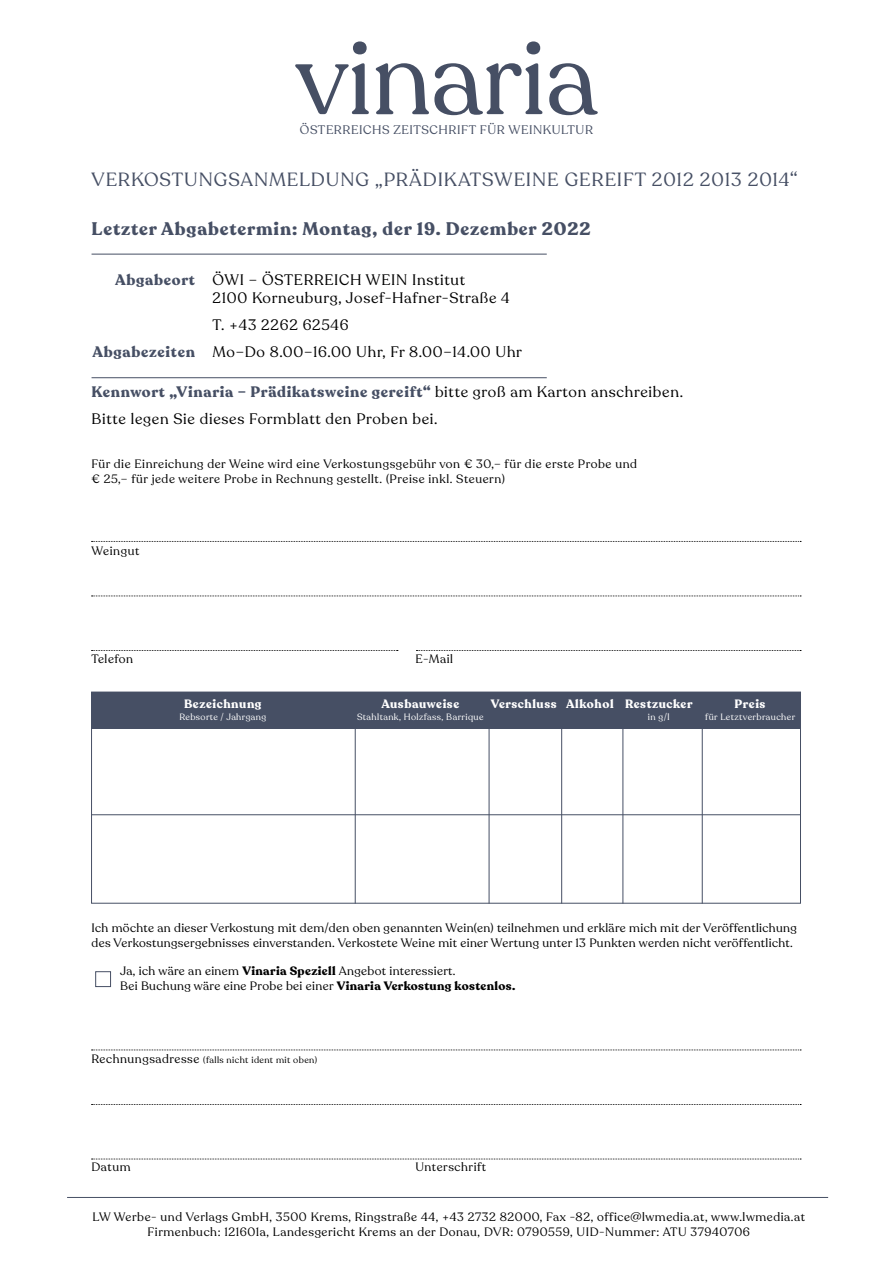
<style>
.page{position:relative;width:893px;height:1263px;background:#fff}
.page>*{position:absolute;margin:0;border:0;box-sizing:border-box;transform-origin:0 0}
.t1{font:18.9px "Recoleta";letter-spacing:.05em;color:#464f64}
.t2{font:700 18px "Recoleta";letter-spacing:.05em;color:#464f64}
.t3{font:15px/27px "Recoleta";letter-spacing:.05em;color:#000}
.t4{font:700 15px "Recoleta";letter-spacing:.05em;color:#464f64}
.t5{font:12.3px "Recoleta";letter-spacing:.05em;color:#464f64}
.t6{font:12px/15px "Recoleta";letter-spacing:.035em;color:#000}
.t7{font:700 12px "Recoleta";letter-spacing:.05em;color:#fff}
.t8{font:9px "Recoleta";letter-spacing:.05em;color:#fff}
.t9{font:9px "Recoleta";letter-spacing:.05em;color:#000}
.s1{font-weight:700;color:#464f64}
.s2{font-weight:700}
.s3{font-size:12px}
</style>
<div class="page">
<hr style="left:92px;top:254px;width:455px;height:1px;background:#464f64">
<hr style="left:92px;top:377px;width:455px;height:1px;background:#464f64">
<svg style="left:92px;top:541px;width:709px;height:1px"></svg>
<svg style="left:92px;top:1049px;width:709px;height:1px"></svg>
<svg style="left:92px;top:596px;width:709px;height:1px"></svg>
<svg style="left:92px;top:1104px;width:709px;height:1px"></svg>
<svg style="left:92px;top:650px;width:306px;height:1px"></svg>
<svg style="left:416px;top:650px;width:385px;height:1px"></svg>
<svg style="left:92px;top:1158px;width:709px;height:1px"></svg>
<hr style="left:67px;top:1197px;width:761px;height:1px;background:#464f64">
<div style="left:91px;top:692px;width:709px;height:36px;background:#464f64"></div>
<div style="left:91px;top:692px;width:710px;height:211px;border:1px solid #464f64"></div>
<hr style="left:355px;top:723px;width:1px;height:180px;background:#464f64">
<hr style="left:561px;top:723px;width:1px;height:180px;background:#464f64">
<hr style="left:489px;top:723px;width:1px;height:180px;background:#464f64">
<hr style="left:622px;top:723px;width:1px;height:180px;background:#464f64">
<hr style="left:702px;top:723px;width:1px;height:180px;background:#464f64">
<hr style="left:92px;top:814px;width:709px;height:1px;background:#464f64">
<svg style="left:295px;top:41px;width:303px;height:74px"></svg>
<div style="left:95px;top:971px;width:16px;height:16px;border:1px solid #464f64"></div>
<p class="t5" style="left:300px;top:122px;width:295px">ÖSTERREICHS ZEITSCHRIFT FÜR WEINKULTUR</p>
<h1 class="t1" style="left:92px;top:168px;width:708px">VERKOSTUNGSANMELDUNG „PRÄDIKATSWEINE GEREIFT 2012 2013 2014“</h1>
<h2 class="t2" style="left:92px;top:217px;width:501px">Letzter Abgabetermin: Montag, der 19. Dezember 2022</h2>
<p class="t4" style="left:115px;top:270px;width:81px">Abgabeort</p>
<p class="t4" style="left:92px;top:342px;width:104px">Abgabezeiten</p>
<p class="t3" style="left:212px;top:271px;width:299px;line-height:18px">ÖWI – ÖSTERREICH WEIN Institut<br>2100 Korneuburg, Josef-Hafner-Straße 4</p>
<p class="t3" style="left:212px;top:312px;width:311px">T. +43 2262 62546<br>Mo–Do 8.00–16.00 Uhr, Fr 8.00–14.00 Uhr</p>
<p class="t3" style="left:92px;top:378px;width:593px"><span class="s1">Kennwort „Vinaria – Prädikatsweine gereift“</span> bitte groß am Karton anschreiben.<br>Bitte legen Sie dieses Formblatt den Proben bei.</p>
<p class="t6" style="left:92px;top:456px;width:547px">Für die Einreichung der Weine wird eine Verkostungsgebühr von € 30,– für die erste Probe und € 25,– für jede weitere Probe in Rechnung gestellt. (Preise inkl. Steuern)</p>
<p class="t6" style="left:92px;top:543px;width:49px">Weingut</p>
<p class="t6" style="left:92px;top:651px;width:43px">Telefon</p>
<p class="t6" style="left:416px;top:651px;width:39px">E-Mail</p>
<p class="t7" style="left:184px;top:696px;width:79px">Bezeichnung</p>
<p class="t8" style="left:179px;top:711px;width:88px">Rebsorte / Jahrgang</p>
<p class="t7" style="left:491px;top:696px;width:203px">Verschluss Alkohol Restzucker</p>
<p class="t8" style="left:648px;top:711px;width:23px">in g/l</p>
<p class="t7" style="left:381px;top:696px;width:79px">Ausbauweise</p>
<p class="t8" style="left:357px;top:711px;width:128px">Stahltank, Holzfass, Barrique</p>
<p class="t7" style="left:735px;top:696px;width:32px">Preis</p>
<p class="t8" style="left:705px;top:711px;width:92px">für Letztverbraucher</p>
<p class="t6" style="left:92px;top:920px;width:707px">Ich möchte an dieser Verkostung mit dem/den oben genannten Wein(en) teilnehmen und erkläre mich mit der Veröffentlichung des Verkostungsergebnisses einverstanden. Verkostete Weine mit einer Wertung unter 13 Punkten werden nicht veröffentlicht.</p>
<p class="t6" style="left:120px;top:964px;width:397px">Ja, ich wäre an einem <span class="s2">Vinaria Speziell</span> Angebot interessiert.<br>Bei Buchung wäre eine Probe bei einer <span class="s2">Vinaria Verkostung kostenlos.</span></p>
<p class="t9" style="left:92px;top:1055px;width:227px"><span class="s3">Rechnungsadresse</span> (falls nicht ident mit oben)</p>
<p class="t6" style="left:92px;top:1160px;width:41px">Datum</p>
<p class="t6" style="left:416px;top:1160px;width:72px">Unterschrift</p>
<p class="t6" style="left:93px;top:1210px;width:714px;text-align:center">LW Werbe- und Verlags GmbH, 3500 Krems, Ringstraße 44, +43 2732 82000, Fax -82, office@lwmedia.at, www.lwmedia.at<br>Firmenbuch: 121601a, Landesgericht Krems an der Donau, DVR: 0790559, UID-Nummer: ATU 37940706</p>
</div>
